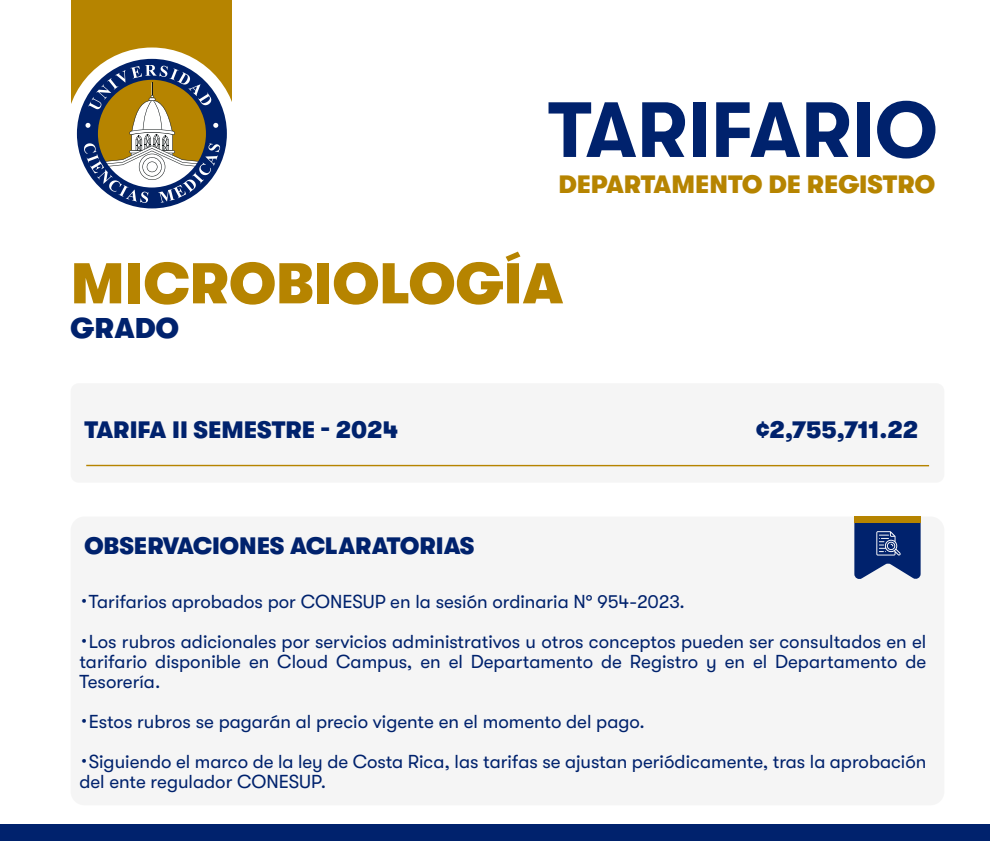
<style>
.page{position:relative;width:990px;height:841px;background:#fff}
.page>*{position:absolute;margin:0;border:0;box-sizing:border-box;transform-origin:0 0}
.t1{font:700 78px "GT Walsheim Pro";color:#00226d}
.t2{font:900 57.38px "GT Walsheim Pro";color:#b68400}
.t3{font:900 28.62px "GT Walsheim Pro";letter-spacing:.005em;color:#00226d}
.t4{font:900 25.12px "GT Walsheim Pro";color:#b68400}
.t5{font:900 23.75px "GT Walsheim Pro";color:#00226d}
.t6{font:18.75px/40px "GT Walsheim Pro";color:#00226d}
.s1{font-family:"Koz Go Pr 6 N"}
</style>
<div class="page">
<div style="left:72px;top:0;width:160px;height:113px;background:#b68400"></div>
<div style="left:66px;top:47px;width:172px;height:173px;border:15px solid #fff;border-radius:50%"></div>
<svg style="left:77px;top:59px;width:150px;height:149px"></svg>
<div style="left:71px;top:383px;width:873px;height:99px;background:#f5f5f5;border-radius:8px"></div>
<div style="left:71px;top:516px;width:873px;height:289px;background:#f5f5f5;border-radius:14px"></div>
<hr style="left:86px;top:465px;width:843px;height:1px;background:#b68400">
<div style="left:0;top:824px;width:990px;height:17px;background:#00226d"></div>
<svg style="left:854px;top:516px;width:67px;height:63px"></svg>
<h1 class="t1" style="left:548px;top:86px;width:391px">TARIFARIO</h1>
<h3 class="t4" style="left:558px;top:170px;width:378px">DEPARTAMENTO DE REGISTRO</h3>
<h2 class="t2" style="left:71px;top:251px;width:494px">MICROBIOLOGÍA</h2>
<h3 class="t3" style="left:71px;top:312px;width:110px">GRADO</h3>
<p class="t5" style="left:84px;top:417px;width:315px">TARIFA II SEMESTRE - 2024</p>
<p class="t5" style="left:756px;top:417px;width:164px">¢2,755,711.22</p>
<p class="t5" style="left:84px;top:533px;width:392px">OBSERVACIONES ACLARATORIAS</p>
<p class="t6" style="left:75px;top:581px;width:853px"><span class="s1">・</span>Tarifarios aprobados por CONESUP en la sesión ordinaria N° 954-2023.<br><span class="s1">・</span>Los rubros adicionales por servicios administrativos u otros conceptos pueden ser consultados en el</p>
<p class="t6" style="left:79px;top:651px;width:848px;line-height:20px">tarifario disponible en Cloud Campus, en el Departamento de Registro y en el Departamento de<br>Tesorería.</p>
<p class="t6" style="left:75px;top:701px;width:853px"><span class="s1">・</span>Estos rubros se pagarán al precio vigente en el momento del pago.<br><span class="s1">・</span>Siguiendo el marco de la ley de Costa Rica, las tarifas se ajustan periódicamente, tras la aprobación</p>
<p class="t6" style="left:79px;top:761px;width:248px">del ente regulador CONESUP.</p>
</div>
